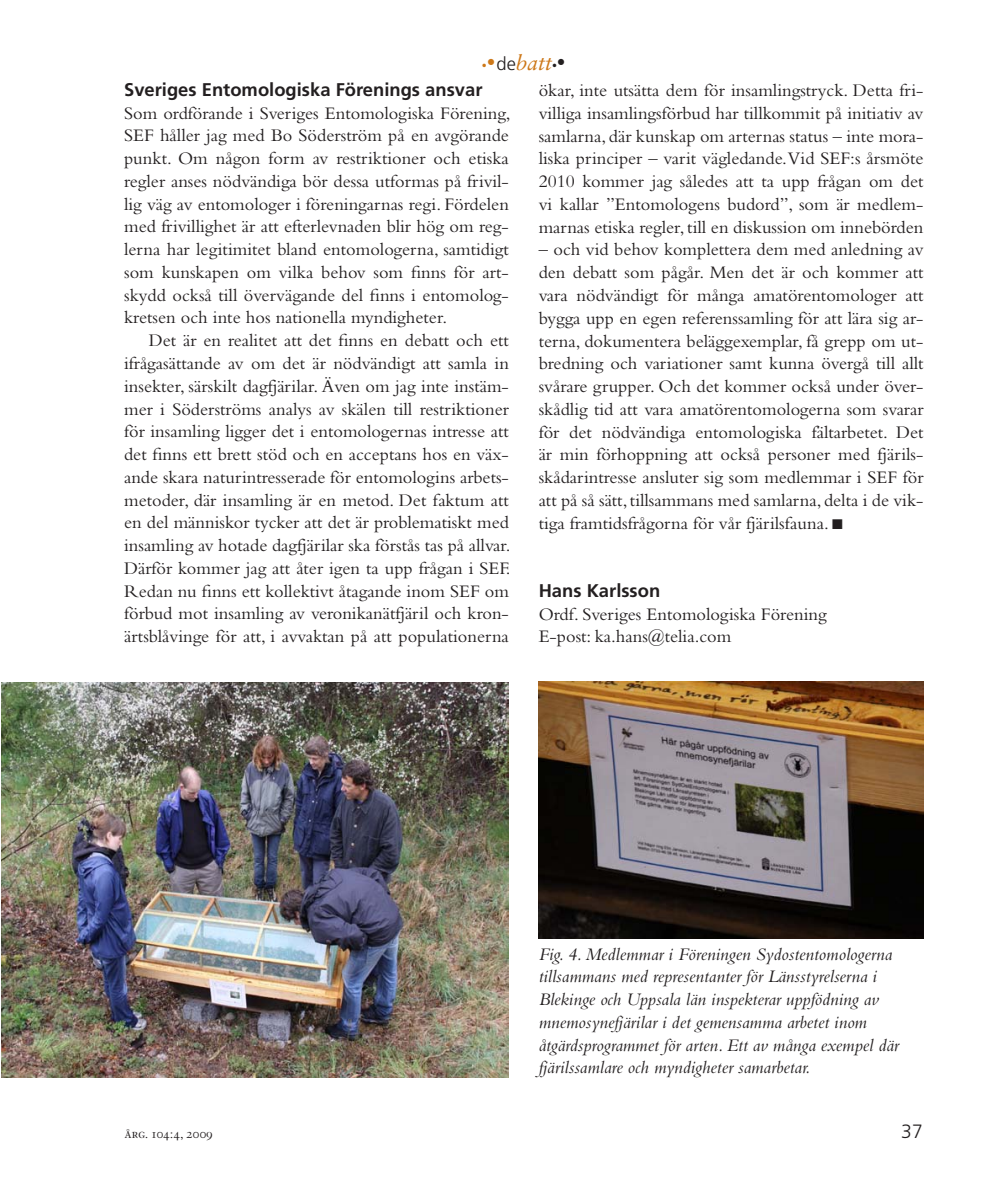
<style>
.page{position:relative;width:993px;height:1191px;background:#fff}
.page>*{position:absolute;margin:0;border:0;box-sizing:border-box;transform-origin:0 0}
.t1{font:italic 21px "Sabon";color:#cd7819}
.t2{font:300 19.25px "Frutiger LT Pro";color:#231f20}
.Brödtext{font:18.38px/22.8px "Bembo";color:#231f20;text-align:justify}
.Brödtext_utan{font:18.38px/22.8px "Bembo";color:#231f20;text-align:justify}
.Bildtext{font:italic 18.38px/22.8px "Bembo";color:#231f20}
.Underrubrik{font:700 18.38px "Frutiger LT Pro";color:#231f20}
.t3{font:14px "Bembo SC";color:#231f20}
.s1{font-family:"Times New Roman";font-style:normal;font-size:14px}
.s2{font-family:"Times New Roman";font-style:normal;font-size:24.5px}
.s3{font-family:"Frutiger LT Pro";font-weight:300;font-style:normal;font-size:18.38px;color:#231f20}
.s4{font-family:"Times New Roman";font-style:normal;font-size:14px;color:#231f20}
.s5{font-family:"Times New Roman";font-style:normal;font-size:24.5px;color:#231f20}
</style>
<div class="page">
<img style="left:1px;top:683px;width:507px;height:394px">
<img style="left:538px;top:681px;width:385px;height:257px">
<p class="t1" style="left:482px;top:51px;width:85px"><span class="s1">•</span><span class="s2">•</span><span class="s3">de</span>batt<span class="s4">•</span><span class="s5">•</span></p>
<p class="Underrubrik" style="left:124px;top:79px;width:360px">Sveriges Entomologiska Förenings ansvar</p>
<p class="Brödtext_utan" style="left:124px;top:101px;width:388px">Som ordförande i Sveriges Entomologiska Förening, SEF håller jag med Bo Söderström på en avgörande punkt. Om någon form av restriktioner och etiska regler anses nödvändiga bör dessa utformas på frivil&shy;lig väg av entomologer i föreningarnas regi. Fördelen med frivillighet är att efterlevnaden blir hög om reg&shy;lerna har legitimitet bland entomologerna, samtidigt som kunskapen om vilka behov som finns för art&shy;skydd också till övervägande del finns i entomolog&shy;kretsen och inte hos nationella myndigheter.</p>
<p class="Brödtext" style="left:124px;top:329px;width:388px;text-indent:25px">Det är en realitet att det finns en debatt och ett ifrågasättande av om det är nödvändigt att samla in insekter, särskilt dagfjärilar. Även om jag inte instäm&shy;mer i Söderströms analys av skälen till restriktioner för insamling ligger det i entomologernas intresse att det finns ett brett stöd och en acceptans hos en väx&shy;ande skara naturintresserade för entomologins arbets&shy;metoder, där insamling är en metod. Det faktum att en del människor tycker att det är problematiskt med insamling av hotade dagfjärilar ska förstås tas på allvar.<br>Därför kommer jag att åter igen ta upp frågan i SEF.<br>Redan nu finns ett kollektivt åtagande inom SEF om förbud mot insamling av veronikanätfjäril och kron&shy;ärtsblåvinge för att, i avvaktan på att populationerna</p>
<p class="Brödtext" style="left:538px;top:79px;width:386px">ökar, inte utsätta dem för insamlingstryck. Detta fri&shy;villiga insamlingsförbud har tillkommit på initiativ av samlarna, där kunskap om arternas status – inte mora&shy;liska principer – varit vägledande.Vid SEF:s årsmöte 2010 kommer jag således att ta upp frågan om det vi kallar ”Entomologens budord”, som är medlem&shy;marnas etiska regler, till en diskussion om innebörden</p>
<p class="Brödtext" style="left:538px;top:238px;width:386px">– och vid behov komplettera dem med anledning av den debatt som pågår. Men det är och kommer att vara nödvändigt för många amatörentomologer att bygga upp en egen referenssamling för att lära sig ar&shy;terna, dokumentera beläggexemplar, få grepp om ut&shy;bredning och variationer samt kunna övergå till allt svårare grupper. Och det kommer också under över&shy;skådlig tid att vara amatörentomologerna som svarar för det nödvändiga entomologiska fältarbetet. Det är min förhoppning att också personer med fjärils&shy;skådarintresse ansluter sig som medlemmar i SEF för att på så sätt, tillsammans med samlarna, delta i de vik&shy;tiga framtidsfrågorna för vår fjärilsfauna. ■</p>
<p class="Underrubrik" style="left:538px;top:580px;width:123px">Hans Karlsson</p>
<p class="Brödtext_utan" style="left:538px;top:602px;width:289px">Ordf. Sveriges Entomologiska Förening</p>
<p class="Brödtext_utan" style="left:538px;top:625px;width:194px">E-post: ka.hans@telia.com</p>
<p class="Bildtext" style="left:538px;top:942px;width:361px">Fig. 4. Medlemmar i Föreningen Sydostentomologerna tillsammans med representanter för Länsstyrelserna i Blekinge och Uppsala län inspekterar uppfödning av mnemosynefjärilar i det gemensamma arbetet inom åtgärdsprogrammet för arten. Ett av många exempel där fjärilssamlare och myndigheter samarbetar.</p>
<p class="t3" style="left:125px;top:1126px;width:90px">årg. 104:4, 2009</p>
<p class="t2" style="left:901px;top:1120px;width:23px">37</p>
</div>
